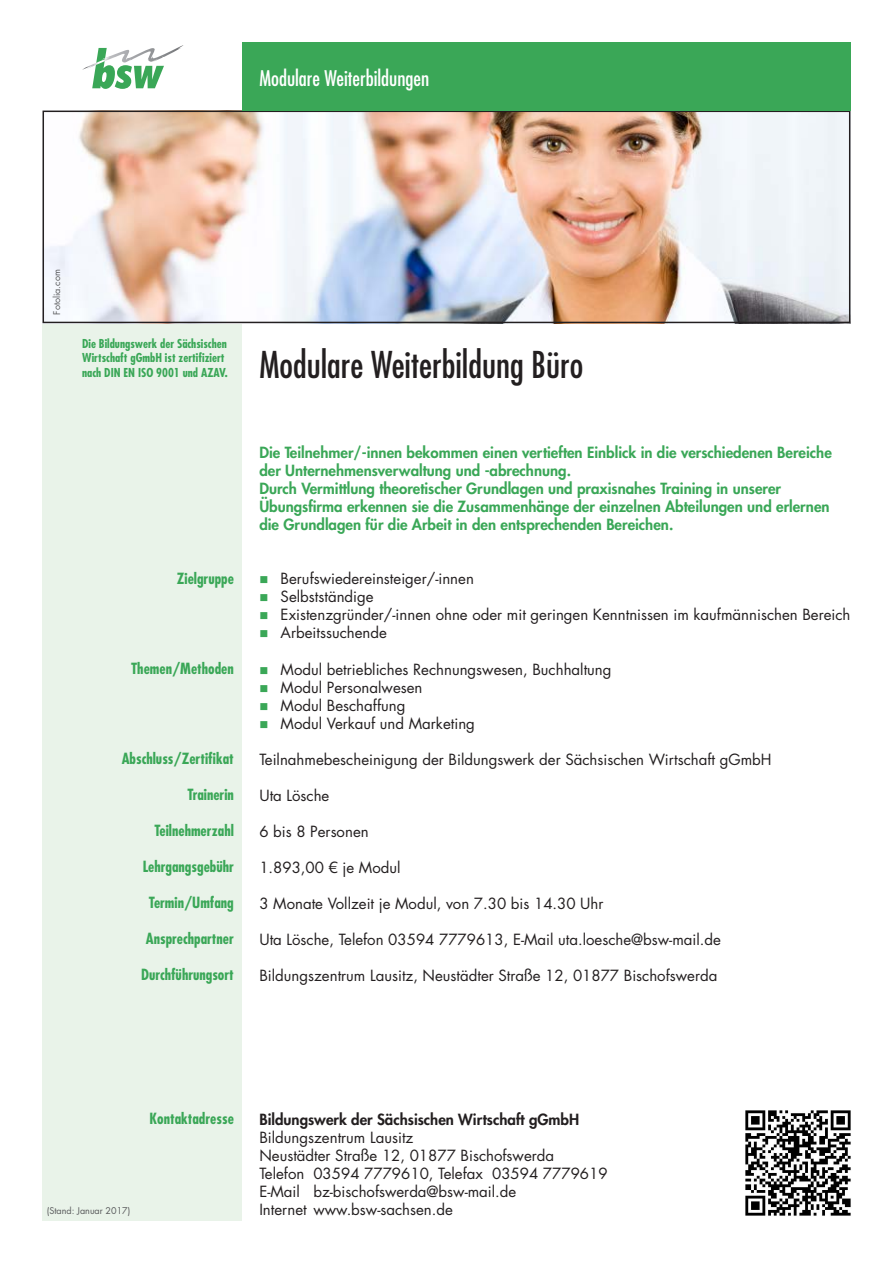
<style>
.page{position:relative;width:893px;height:1263px;background:#fff}
.page>*{position:absolute;margin:0;border:0;box-sizing:border-box;transform-origin:0 0}
.t1{font:condensed 36px "Futura LT";color:#231f20}
.t2{font:condensed 21px "Futura LT";color:#fff}
.Absatz_Bildungsangeb{font:15px "Futura LT";color:#231f20}
.Absatz_Bildungsangeb-2{font:800 15px/18px "Futura LT";color:#3aa757}
.t3{font:700 condensed 15px "Futura LT";color:#3aa757}
.Absatz_Bildungsangeb-3{font:800 15px "Futura LT";color:#231f20}
.t4{font:700 condensed 12px/14.4px "Futura LT";color:#3aa757}
.t5{font:9px "Futura LT";color:#57585a}
.s1{color:#3aa757}
</style>
<div class="page">
<div style="left:43px;top:111px;width:199px;height:1109px;background:#e9f3e9"></div>
<img style="left:46px;top:114px;width:801px;height:206px">
<div style="left:43px;top:111px;width:807px;height:212px;border:2px solid #231f20"></div>
<svg style="left:82px;top:45px;width:102px;height:44px"></svg>
<div style="left:242px;top:43px;width:608px;height:68px;background:#3aa757"></div>
<img style="left:745px;top:1110px;width:106px;height:106px">
<p class="t2" style="left:259px;top:66px;width:171px">Modulare Weiterbildungen</p>
<p class="t5" style="left:51px;top:315px;width:47px;rotate:-90deg">Fotolia.com</p>
<p class="t4" style="left:82px;top:336px;width:147px">Die Bildungswerk der Sächsischen<br>Wirtschaft gGmbH ist zertifiziert nach DIN EN ISO 9001 und AZAV.</p>
<p class="t3" style="left:177px;top:569px;width:58px">Zielgruppe</p>
<p class="t3" style="left:131px;top:659px;width:104px">Themen/Methoden</p>
<p class="t3" style="left:122px;top:749px;width:114px">Abschluss/Zertifikat</p>
<p class="t3" style="left:188px;top:785px;width:48px">Trainerin</p>
<p class="t3" style="left:154px;top:821px;width:81px">Teilnehmerzahl</p>
<p class="t3" style="left:143px;top:857px;width:93px">Lehrgangsgebühr</p>
<p class="t3" style="left:149px;top:893px;width:86px">Termin/Umfang</p>
<p class="t3" style="left:146px;top:929px;width:90px">Ansprechpartner</p>
<p class="t3" style="left:141px;top:965px;width:94px">Durchführungsort</p>
<p class="t1" style="left:259px;top:343px;width:326px">Modulare Weiterbildung Büro</p>
<p class="Absatz_Bildungsangeb-2" style="left:259px;top:444px;width:574px">Die Teilnehmer/-innen bekommen einen vertieften Einblick in die verschiedenen Bereiche der Unternehmensverwaltung und -abrechnung.</p>
<p class="Absatz_Bildungsangeb-2" style="left:259px;top:480px;width:572px">Durch Vermittlung theoretischer Grundlagen und praxisnahes Training in unserer<br>Übungsfirma erkennen sie die Zusammenhänge der einzelnen Abteilungen und erlernen die Grundlagen für die Arbeit in den entsprechenden Bereichen.</p>
<p class="Absatz_Bildungsangeb" style="left:259px;top:569px;width:216px"><span class="s1">■</span> Berufswiedereinsteiger/-innen</p>
<p class="Absatz_Bildungsangeb" style="left:259px;top:587px;width:116px"><span class="s1">■</span> Selbstständige</p>
<p class="Absatz_Bildungsangeb" style="left:259px;top:605px;width:593px"><span class="s1">■</span> Existenzgründer/-innen ohne oder mit geringen Kenntnissen im kaufmännischen Bereich</p>
<p class="Absatz_Bildungsangeb" style="left:259px;top:623px;width:129px"><span class="s1">■</span> Arbeitssuchende</p>
<p class="Absatz_Bildungsangeb" style="left:259px;top:659px;width:354px"><span class="s1">■</span> Modul betriebliches Rechnungswesen, Buchhaltung</p>
<p class="Absatz_Bildungsangeb" style="left:259px;top:677px;width:165px"><span class="s1">■</span> Modul Personalwesen</p>
<p class="Absatz_Bildungsangeb" style="left:259px;top:695px;width:148px"><span class="s1">■</span> Modul Beschaffung</p>
<p class="Absatz_Bildungsangeb" style="left:259px;top:713px;width:217px"><span class="s1">■</span> Modul Verkauf und Marketing</p>
<p class="Absatz_Bildungsangeb" style="left:259px;top:749px;width:514px">Teilnahmebescheinigung der Bildungswerk der Sächsischen Wirtschaft gGmbH</p>
<p class="Absatz_Bildungsangeb" style="left:259px;top:785px;width:72px">Uta Lösche</p>
<p class="Absatz_Bildungsangeb" style="left:259px;top:821px;width:111px">6 bis 8 Personen</p>
<p class="Absatz_Bildungsangeb" style="left:259px;top:857px;width:143px">1.893,00 € je Modul</p>
<p class="Absatz_Bildungsangeb" style="left:259px;top:893px;width:346px">3 Monate Vollzeit je Modul, von 7.30 bis 14.30 Uhr</p>
<p class="Absatz_Bildungsangeb" style="left:259px;top:929px;width:463px">Uta Lösche, Telefon 03594 7779613, E-Mail uta.loesche@bsw-mail.de</p>
<p class="Absatz_Bildungsangeb" style="left:259px;top:965px;width:459px">Bildungszentrum Lausitz, Neustädter Straße 12, 01877 Bischofswerda</p>
<p class="t3" style="left:150px;top:1109px;width:86px">Kontaktadresse</p>
<p class="t5" style="left:47px;top:1204px;width:85px">(Stand: Januar 2017)</p>
<p class="Absatz_Bildungsangeb-3" style="left:259px;top:1109px;width:321px">Bildungswerk der Sächsischen Wirtschaft gGmbH</p>
<p class="Absatz_Bildungsangeb" style="left:259px;top:1127px;width:155px">Bildungszentrum Lausitz</p>
<p class="Absatz_Bildungsangeb" style="left:259px;top:1145px;width:296px">Neustädter Straße 12, 01877 Bischofswerda</p>
<p class="Absatz_Bildungsangeb" style="left:259px;top:1163px;width:350px">Telefon 03594 7779610, Telefax 03594 7779619</p>
<p class="Absatz_Bildungsangeb" style="left:259px;top:1181px;width:258px">E-Mail bz-bischofswerda@bsw-mail.de</p>
<p class="Absatz_Bildungsangeb" style="left:259px;top:1199px;width:195px">Internet www.bsw-sachsen.de</p>
</div>
